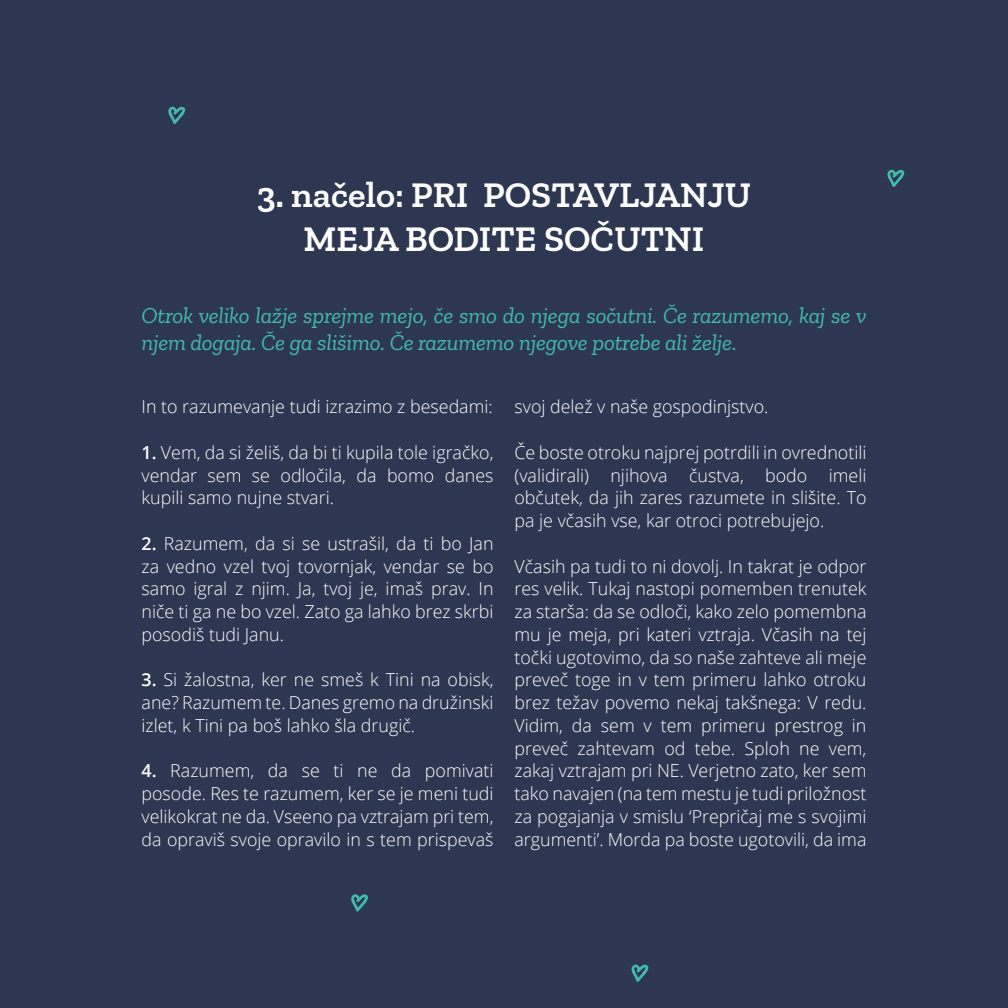
<style>
.page{position:relative;width:1008px;height:1008px;background:#2d3751}
.page>*{position:absolute;margin:0;border:0;box-sizing:border-box;transform-origin:0 0}
.t1{font:600 36.75px/44.1px "Zilla Slab";color:#fff;text-align:center}
.t2{font:italic 22.75px/27.3px "Zilla Slab";letter-spacing:-.01em;color:#42bba9}
.t3{font:300 17.85px/22.8px "Open Sans";color:#fff;text-align:justify}
.s1{font-weight:600}
</style>
<div class="page">
<svg style="left:168px;top:106px;width:17px;height:18px"></svg>
<svg style="left:887px;top:169px;width:18px;height:18px"></svg>
<svg style="left:351px;top:894px;width:17px;height:18px"></svg>
<svg style="left:631px;top:964px;width:18px;height:18px"></svg>
<h1 class="t1" style="left:257px;top:173px;width:496px">3. načelo: PRI POSTAVLJANJU<br>MEJA BODITE SOČUTNI</h1>
<p class="t2" style="left:142px;top:302px;width:726px">Otrok veliko lažje sprejme mejo, če smo do njega sočutni. Če razumemo, kaj se v njem dogaja. Če ga slišimo. Če razumemo njegove potrebe ali želje.</p>
<p class="t3" style="left:142px;top:395px;width:353px">In to razumevanje tudi izrazimo z besedami:</p>
<p class="t3" style="left:142px;top:440px;width:353px"><span class="s1">1.</span> Vem, da si želiš, da bi ti kupila tole igračko, vendar sem se odločila, da bomo danes kupili samo nujne stvari.</p>
<p class="t3" style="left:142px;top:531px;width:353px"><span class="s1">2.</span> Razumem, da si se ustrašil, da ti bo Jan za vedno vzel tvoj tovornjak, vendar se bo samo igral z njim. Ja, tvoj je, imaš prav. In niče ti ga ne bo vzel. Zato ga lahko brez skrbi posodiš tudi Janu.</p>
<p class="t3" style="left:142px;top:668px;width:354px"><span class="s1">3.</span> Si žalostna, ker ne smeš k Tini na obisk, ane? Razumem te. Danes gremo na družinski izlet, k Tini pa boš lahko šla drugič.</p>
<p class="t3" style="left:142px;top:759px;width:353px"><span class="s1">4.</span> Razumem, da se ti ne da pomivati posode. Res te razumem, ker se je meni tudi velikokrat ne da. Vseeno pa vztrajam pri tem, da opraviš svoje opravilo in s tem prispevaš</p>
<p class="t3" style="left:514px;top:395px;width:255px">svoj delež v naše gospodinjstvo.</p>
<p class="t3" style="left:514px;top:441px;width:353px">Če boste otroku najprej potrdili in ovrednotili (validirali) njihova čustva, bodo imeli občutek, da jih zares razumete in slišite. To pa je včasih vse, kar otroci potrebujejo.</p>
<p class="t3" style="left:514px;top:554px;width:353px">Včasih pa tudi to ni dovolj. In takrat je odpor res velik. Tukaj nastopi pomemben trenutek za starša: da se odloči, kako zelo pomembna mu je meja, pri kateri vztraja. Včasih na tej točki ugotovimo, da so naše zahteve ali meje preveč toge in v tem primeru lahko otroku brez težav povemo nekaj takšnega: V redu.<br>Vidim, da sem v tem primeru prestrog in preveč zahtevam od tebe. Sploh ne vem, zakaj vztrajam pri NE. Verjetno zato, ker sem tako navajen (na tem mestu je tudi priložnost za pogajanja v smislu ‘Prepričaj me s svojimi argumenti’. Morda pa boste ugotovili, da ima</p>
</div>
